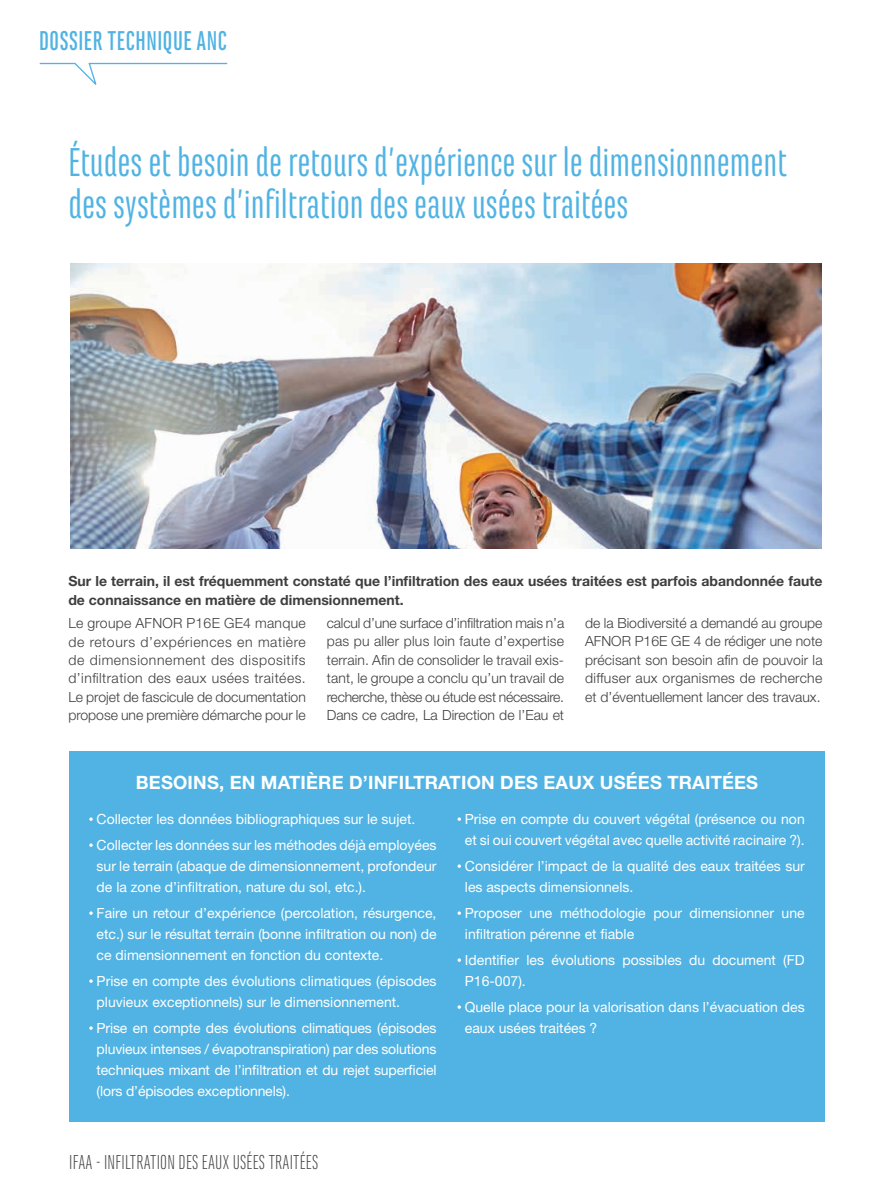
<style>
.page{position:relative;width:893px;height:1191px;background:#fff}
.page>*{position:absolute;margin:0;border:0;box-sizing:border-box;transform-origin:0 0}
.t1{font:42px/42px "Marianina Cn FY";color:#51b3e3}
.t2{font:500 28.35px "Marianina Cn FY";letter-spacing:.02em;color:#51b3e3}
.t3{font:300 21px "Marianina Cn FY";letter-spacing:.01em;color:#3e3e3f}
.t4{font:700 18.38px "Helvetica Neue LT Pro";letter-spacing:.01em;color:#fff}
.t5{font:14px/21px "Helvetica Neue LT Pro";color:#fff}
.t6{font:300 14px/18.4px "Helvetica Neue LT Pro";color:#3e3e3f;text-align:justify}
.t7{font:700 14px/18.4px "Helvetica Neue LT Pro";color:#3e3e3f}
</style>
<div class="page">
<svg style="left:39px;top:62px;width:189px;height:23px"></svg>
<div style="left:69px;top:750px;width:756px;height:371px;background:#51b3e3"></div>
<svg style="left:89px;top:817px;width:4px;height:4px"></svg>
<svg style="left:89px;top:843px;width:4px;height:4px"></svg>
<svg style="left:89px;top:911px;width:4px;height:4px"></svg>
<svg style="left:457px;top:817px;width:4px;height:4px"></svg>
<svg style="left:457px;top:864px;width:4px;height:4px"></svg>
<svg style="left:457px;top:911px;width:4px;height:4px"></svg>
<img style="left:71px;top:263px;width:750px;height:285px">
<h2 class="t2" style="left:39px;top:25px;width:189px">DOSSIER TECHNIQUE ANC</h2>
<h1 class="t1" style="left:68px;top:141px;width:720px">Études et besoin de retours d’expérience sur le dimensionnement des systèmes d’infiltration des eaux usées traitées</h1>
<p class="t7" style="left:68px;top:572px;width:755px">Sur le terrain, il est fréquemment constaté que l’infiltration des eaux usées traitées est parfois abandonnée faute de connaissance en matière de dimensionnement.</p>
<p class="t6" style="left:68px;top:613px;width:239px">Le groupe AFNOR P16E GE4 manque de retours d’expériences en matière de dimensionnement des dispositifs d’infiltration des eaux usées traitées.<br>Le projet de fascicule de documentation propose une première démarche pour le</p>
<p class="t6" style="left:327px;top:613px;width:239px">calcul d’une surface d’infiltration mais n’a pas pu aller plus loin faute d’expertise terrain. Afin de consolider le travail exis&shy;tant, le groupe a conclu qu’un travail de recherche, thèse ou étude est nécessaire.<br>Dans ce cadre, La Direction de l’Eau et</p>
<p class="t6" style="left:585px;top:613px;width:239px">de la Biodiversité a demandé au groupe AFNOR P16E GE 4 de rédiger une note précisant son besoin afin de pouvoir la diffuser aux organismes de recherche et d’éventuellement lancer des travaux.</p>
<h3 class="t4" style="left:136px;top:770px;width:624px">BESOINS, EN MATIÈRE D’INFILTRATION DES EAUX USÉES TRAITÉES</h3>
<p class="t5" style="left:97px;top:806px;width:341px;line-height:25.9px">Collecter les données bibliographiques sur le sujet.<br>Collecter les données sur les méthodes déjà employées</p>
<p class="t5" style="left:97px;top:855px;width:341px">sur le terrain (abaque de dimensionnement, profondeur de la zone d’infiltration, nature du sol, etc.).</p>
<p class="t5" style="left:97px;top:902px;width:341px;text-align:justify">Faire un retour d’expérience (percolation, résurgence, etc.) sur le résultat terrain (bonne infiltration ou non) de ce dimensionnement en fonction du contexte.</p>
<p class="t5" style="left:97px;top:970px;width:341px">Prise en compte des évolutions climatiques (épisodes pluvieux exceptionnels) sur le dimensionnement.</p>
<p class="t5" style="left:97px;top:1017px;width:341px;text-align:justify">Prise en compte des évolutions climatiques (épisodes pluvieux intenses / évapotranspiration) par des solutions techniques mixant de l’infiltration et du rejet superficiel (lors d’épisodes exceptionnels).</p>
<p class="t5" style="left:465px;top:808px;width:341px">Prise en compte du couvert végétal (présence ou non et si oui couvert végétal avec quelle activité racinaire ?).</p>
<p class="t5" style="left:465px;top:855px;width:341px">Considérer l’impact de la qualité des eaux traitées sur les aspects dimensionnels.</p>
<p class="t5" style="left:465px;top:902px;width:341px">Proposer une méthodologie pour dimensionner une infiltration pérenne et fiable</p>
<p class="t5" style="left:465px;top:949px;width:341px">Identifier les évolutions possibles du document (FD<br>P16-007).</p>
<p class="t5" style="left:465px;top:996px;width:341px">Quelle place pour la valorisation dans l’évacuation des eaux usées traitées ?</p>
<h3 class="t3" style="left:69px;top:1150px;width:251px">IFAA - INFILTRATION DES EAUX USÉES TRAITÉES</h3>
</div>
